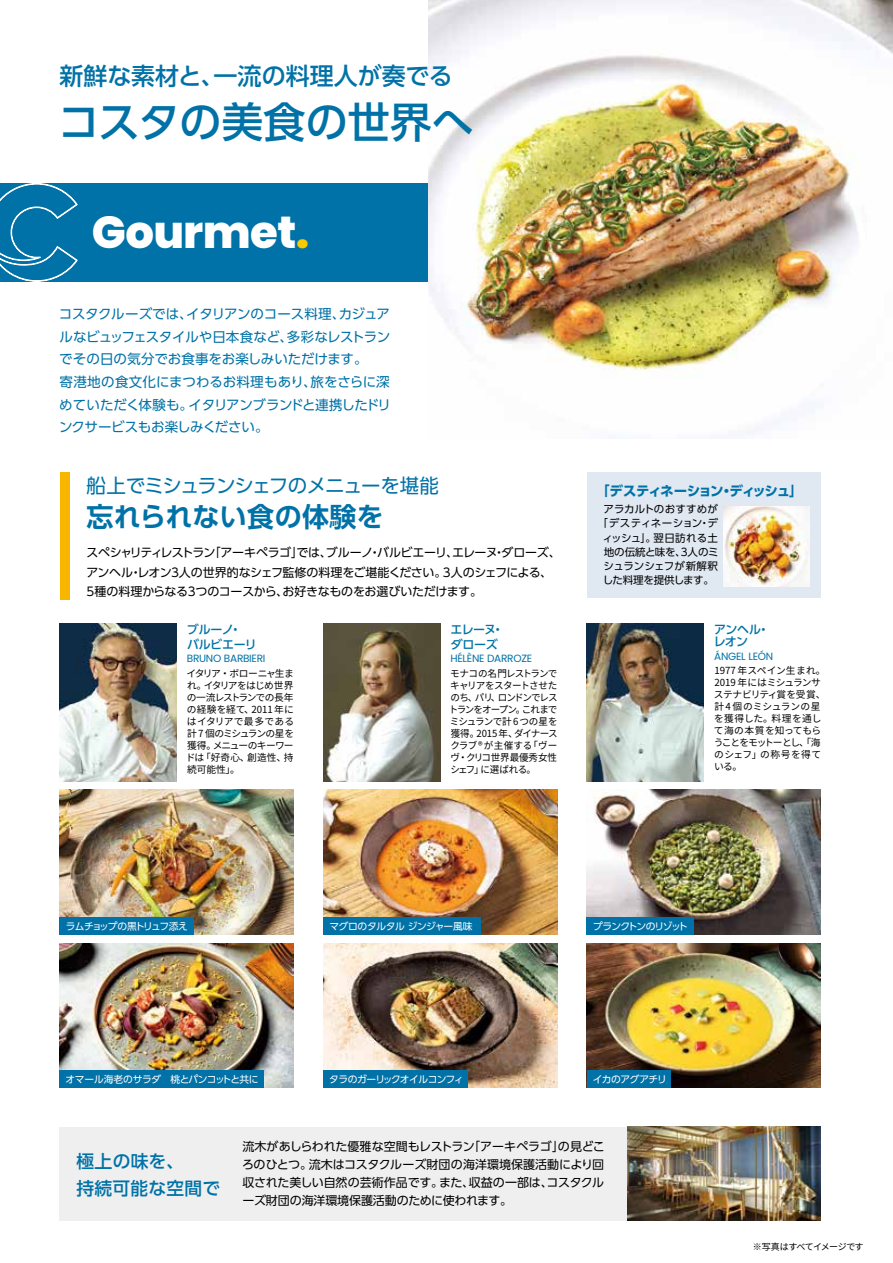
<style>
.page{position:relative;width:893px;height:1263px;background:#fff}
.page>*{position:absolute;margin:0;border:0;box-sizing:border-box;transform-origin:0 0}
.t1{font:800 45px "Poppins";letter-spacing:-.015em;color:#fff}
.t2{font:500 42px "UD Shin Go Pro";color:#0072a7}
.t3{font:700 27px "UD Shin Go Pro De";letter-spacing:.01em;color:#0072a7}
.t4{font:500 24px "UD Shin Go Pro";color:#0072a7}
.t5{font:19.5px "UD Shin Go Pro";letter-spacing:-.05em;color:#0072a7}
.t6{font:500 17.7px/26.7px "UD Shin Go Pro";letter-spacing:.015em;color:#0072a7}
.t7{font:13.5px/22.5px "UD Shin Go Pro";letter-spacing:-.015em;color:#0072a7}
.t8{font:700 13.5px "UD Shin Go Pro";letter-spacing:-.1em;color:#0072a7}
.t9{font:12px/18px "UD Shin Go Pro";letter-spacing:-.025em;color:#000}
.t10{font:500 12px/14.2px "UD Shin Go Pro";letter-spacing:-.035em;color:#0072a7}
.t11{font:10.5px/14.2px "UD Shin Go Pro";letter-spacing:-.005em;color:#000;text-align:center}
.t12{font:10.5px "Poppins";letter-spacing:-.025em;color:#0072a7}
.t13{font:9.75px/12px "Source Han Sans";letter-spacing:-.015em;color:#000;text-align:justify}
.t14{font:9.75px "UD Shin Go Pro";letter-spacing:-.05em;color:#fff}
.t15{font:9.75px "UD Shin Go Pro";letter-spacing:-.07em;color:#fff}
.t16{font:9.75px "UD Shin Go Pro";letter-spacing:-.125em;color:#fff}
.t17{font:9.75px "UD Shin Go Pro";letter-spacing:-.11em;color:#fff}
.t18{font:9px "Source Han Sans";letter-spacing:-.075em;color:#000}
.s1{color:#fcc800}
</style>
<div class="page">
<div style="left:0;top:183px;width:429px;height:99px;background:#0072a7"></div>
<img style="left:428px;top:0;width:465px;height:438px">
<div style="left:60px;top:1127px;width:761px;height:93px;background:#efefef"></div>
<svg style="left:1px;top:183px;width:77px;height:99px"></svg>
<img style="left:0;top:0;width:1px;height:872px">
<img style="left:628px;top:1127px;width:193px;height:93px">
<div style="left:60px;top:472px;width:9px;height:128px;background:#f8b600"></div>
<div style="left:587px;top:472px;width:234px;height:125px;background:#e0e8f2"></div>
<img style="left:60px;top:790px;width:233px;height:144px">
<div style="left:60px;top:917px;width:134px;height:17px;background:#0072a7"></div>
<img style="left:60px;top:624px;width:116px;height:157px">
<img style="left:323px;top:790px;width:234px;height:144px">
<div style="left:323px;top:917px;width:157px;height:17px;background:#0072a7"></div>
<img style="left:323px;top:624px;width:117px;height:157px">
<img style="left:723px;top:506px;width:86px;height:80px">
<img style="left:587px;top:790px;width:234px;height:144px">
<div style="left:587px;top:917px;width:107px;height:17px;background:#0072a7"></div>
<img style="left:587px;top:943px;width:234px;height:145px">
<div style="left:587px;top:1071px;width:84px;height:17px;background:#0072a7"></div>
<img style="left:587px;top:624px;width:117px;height:157px">
<img style="left:60px;top:943px;width:233px;height:145px">
<div style="left:60px;top:1071px;width:204px;height:17px;background:#0072a7"></div>
<img style="left:323px;top:943px;width:234px;height:145px">
<div style="left:323px;top:1071px;width:145px;height:17px;background:#0072a7"></div>
<h3 class="t4" style="left:60px;top:56px;width:395px">新鮮な素材と、一流の料理人が奏でる</h3>
<h2 class="t2" style="left:58px;top:88px;width:418px">コスタの美食の世界へ</h2>
<h1 class="t1" style="left:92px;top:206px;width:219px">Gourmet<span class="s1">.</span></h1>
<h3 class="t7" style="left:59px;top:303px;width:334px">コスタクルーズでは、イタリアンのコース料理、カジュアルなビュッフェスタイルや日本食など、多彩なレストランでその日の気分でお食事をお楽しみいただけます。<br>寄港地の食文化にまつわるお料理もあり、旅をさらに深めていただく体験も。イタリアンブランドと連携したドリンクサービスもお楽しみください。</h3>
<h3 class="t5" style="left:87px;top:470px;width:354px">船上でミシュランシェフのメニューを堪能</h3>
<h3 class="t3" style="left:87px;top:495px;width:299px">忘れられない食の体験を</h3>
<p class="t9" style="left:86px;top:543px;width:476px;line-height:19.5px">スペシャリティレストラン「アーキペラゴ」では、ブルーノ・バルビエーリ、エレーヌ・ダローズ、アンヘル・レオン３人の世界的なシェフ監修の料理をご堪能ください。3人のシェフによる、<br>5種の料理からなる3つのコースから、お好きなものをお選びいただけます。</p>
<p class="t10" style="left:187px;top:622px;width:71px">ブルーノ・<br>バルビエーリ</p>
<p class="t12" style="left:187px;top:652px;width:80px">BRUNO BARBIERI</p>
<p class="t13" style="left:186px;top:667px;width:110px">イタリア・ボローニャ生まれ。イタリアをはじめ世界の一流レストランでの長年の経験を経て、2011年にはイタリアで最多である計 7 個のミシュランの星を獲得。メニューのキーワードは「好奇心、創造性、持続可能性」。</p>
<p class="t10" style="left:451px;top:622px;width:55px">エレーヌ・ダローズ</p>
<p class="t12" style="left:451px;top:652px;width:83px">HÉLÈNE DARROZE</p>
<p class="t13" style="left:449px;top:667px;width:110px">モナコの名門レストランでキャリアをスタートさせたのち、パリ、ロンドンでレストランをオープン。これまでミシュランで計 6つの星を獲得。2015 年、ダイナースクラブ®が主催する「ヴーヴ・クリコ世界最優秀女性シェフ」に選ばれる。</p>
<h3 class="t8" style="left:596px;top:479px;width:208px">「デスティネーション・ディッシュ」</h3>
<p class="t11" style="left:598px;top:502px;width:122px">アラカルトのおすすめが「デスティネーション・ディッシュ」。翌日訪れる土地の伝統と味を、3人のミシュランシェフが新解釈した料理を提供します。</p>
<p class="t10" style="left:714px;top:623px;width:57px;line-height:12px">アンヘル・レオン</p>
<p class="t12" style="left:714px;top:650px;width:61px">ÁNGEL LEÓN</p>
<p class="t13" style="left:714px;top:665px;width:114px;text-align:left">1977年スペイン生まれ。<br>2019 年にはミシュランサステナビリティ賞を受賞、計 4個のミシュランの星を獲得した。料理を通して海の本質を知ってもらうことをモットーとし、「海のシェフ」の称号を得ている。</p>
<p class="t16" style="left:66px;top:918px;width:124px">ラムチョップの黒トリュフ添え</p>
<p class="t14" style="left:329px;top:918px;width:145px">マグロのタルタル ジンジャー風味</p>
<p class="t17" style="left:593px;top:918px;width:96px">プランクトンのリゾット</p>
<p class="t14" style="left:66px;top:1071px;width:194px">オマール海老のサラダ 桃とパンコットと共に</p>
<p class="t15" style="left:329px;top:1071px;width:136px">タラのガーリックオイルコンフィ</p>
<p class="t14" style="left:593px;top:1071px;width:76px">イカのアグアチリ</p>
<h3 class="t6" style="left:77px;top:1148px;width:145px">極上の味を、<br>持続可能な空間で</h3>
<p class="t9" style="left:242px;top:1137px;width:364px;text-align:justify">流木があしらわれた優雅な空間もレストラン「アーキペラゴ」の見どころのひとつ。流木はコスタクルーズ財団の海洋環境保護活動により回収された美しい自然の芸術作品です。また、収益の一部は、コスタクルーズ財団の海洋環境保護活動のために使われます。</p>
<p class="t18" style="left:753px;top:1241px;width:112px">※写真はすべてイメージです</p>
</div>
